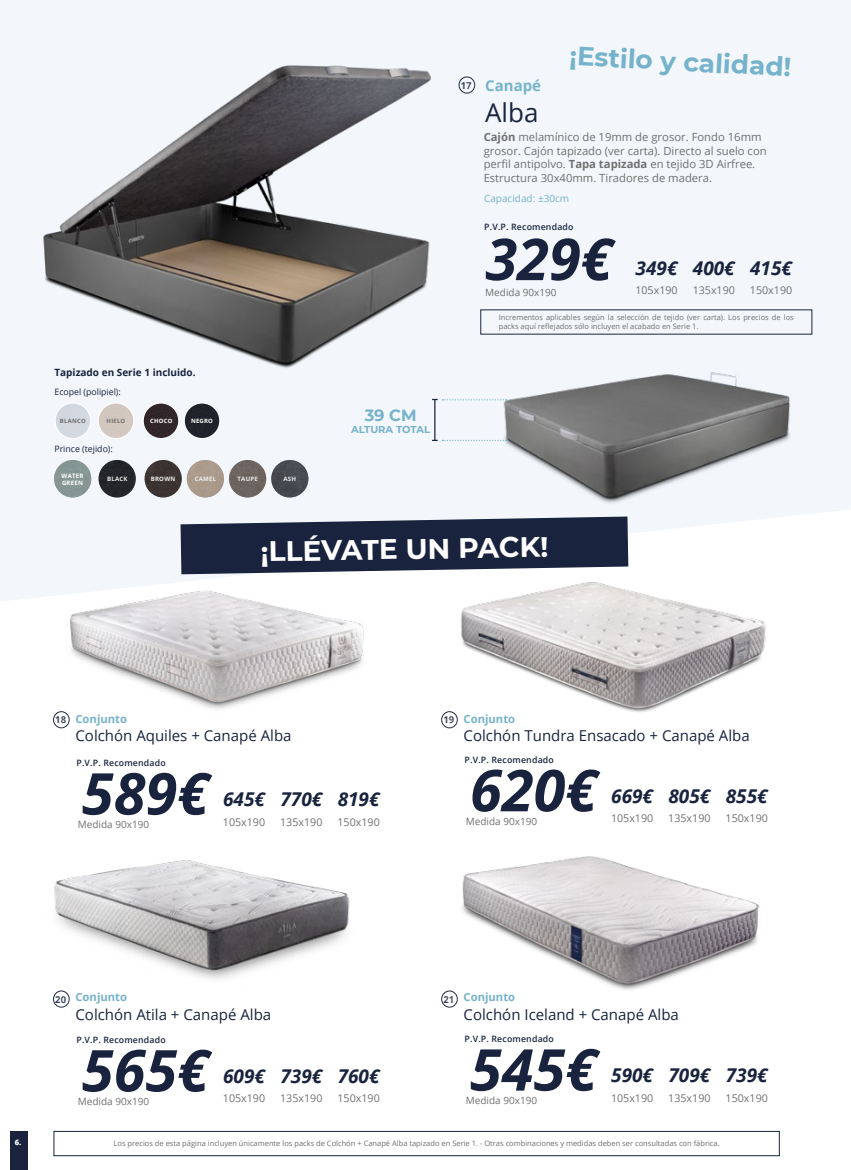
<style>
.page{position:relative;width:851px;height:1170px;background:#fff}
.page>*{position:absolute;margin:0;border:0;box-sizing:border-box;transform-origin:0 0}
.t1{font:italic 700 57.62px "Open Sans";color:#19233e}
.t2{font:700 28px "Montserrat";color:#fff}
.t3{font:700 26.25px "Montserrat";color:#75b2cb}
.t4{font:25.88px "Open Sans";color:#19233e}
.t5{font:italic 700 19px "Open Sans";color:#19233e}
.t6{font:700 16.25px "Montserrat";color:#75b2cb}
.t7{font:15px "Open Sans";color:#19233e}
.t8{font:700 15px "Open Sans";color:#75b2cb}
.t9{font:11.25px/13.5px "Open Sans";color:#706f6f}
.t10{font:700 11.25px "Open Sans";color:#75b2cb}
.t11{font:10.75px "Open Sans";color:#71706f}
.t12{font:10.75px "Open Sans";color:#706f6f}
.t13{font:10px "Open Sans";color:#71706f}
.t14{font:700 10px "Open Sans";color:#19233e}
.t15{font:10px "Open Sans";color:#75b2cb}
.t16{font:10px "Open Sans";color:#706f6f}
.t17{font:700 10px "Montserrat";letter-spacing:-.01em;color:#75b2cb}
.t18{font:700 9.5px "Open Sans";color:#19233e}
.t19{font:600 8.75px "Open Sans";letter-spacing:.02em;color:#19233e}
.t20{font:8.75px "Open Sans";color:#19233e}
.t21{font:7.5px/9px "Open Sans";color:#706f6f}
.t22{font:800 7.5px "Open Sans";color:#fff}
.t23{font:700 6px "Open Sans";letter-spacing:.04em;color:#ededed}
.t24{font:700 6px/7.2px "Open Sans";letter-spacing:.04em;color:#fff}
.t25{font:700 5.88px "Open Sans";letter-spacing:.04em;color:#706f6f}
.t26{font:700 5.88px "Open Sans";letter-spacing:.04em;color:#fff}
.s1{font-weight:700}
</style>
<div class="page">
<div style="left:0;top:0;width:850px;height:601px;background:#f3f7fb"></div>
<div style="left:11px;top:1130px;width:17px;height:39px;background:#19233e"></div>
<img style="left:29px;top:41px;width:427px;height:346px">
<img style="left:477px;top:343px;width:339px;height:173px">
<div style="left:53px;top:711px;width:16px;height:17px;border:1px solid #19233e;border-radius:50%"></div>
<div style="left:458px;top:77px;width:17px;height:16px;border:1px solid #19233e;border-radius:50%"></div>
<div style="left:441px;top:711px;width:16px;height:17px;border:1px solid #19233e;border-radius:50%"></div>
<div style="left:53px;top:990px;width:16px;height:17px;border:1px solid #19233e;border-radius:50%"></div>
<div style="left:441px;top:990px;width:16px;height:17px;border:1px solid #19233e;border-radius:50%"></div>
<img style="left:53px;top:860px;width:297px;height:136px">
<img style="left:62px;top:561px;width:321px;height:167px">
<img style="left:454px;top:856px;width:306px;height:140px">
<img style="left:448px;top:561px;width:327px;height:167px">
<img style="left:98px;top:403px;width:36px;height:35px;border-radius:18px">
<div style="left:97px;top:402px;width:37px;height:37px;border:1px solid #fff;border-radius:50%"></div>
<img style="left:55px;top:403px;width:36px;height:35px;border-radius:18px">
<div style="left:54px;top:402px;width:37px;height:37px;border:1px solid #fff;border-radius:50%"></div>
<img style="left:184px;top:403px;width:36px;height:35px;border-radius:18px">
<div style="left:184px;top:402px;width:36px;height:37px;border:1px solid #fff;border-radius:50%"></div>
<img style="left:143px;top:403px;width:36px;height:35px;border-radius:18px">
<div style="left:142px;top:402px;width:37px;height:37px;border:1px solid #fff;border-radius:50%"></div>
<img style="left:54px;top:460px;width:37px;height:37px;border-radius:19px">
<img style="left:98px;top:460px;width:38px;height:37px;border-radius:19px">
<img style="left:144px;top:460px;width:38px;height:37px;border-radius:19px">
<img style="left:187px;top:460px;width:37px;height:37px;border-radius:19px">
<img style="left:229px;top:460px;width:37px;height:37px;border-radius:19px">
<img style="left:271px;top:460px;width:37px;height:37px;border-radius:19px">
<div style="left:54px;top:1130px;width:725px;height:25px;border:1px solid #19233e"></div>
<hr style="left:434px;top:399px;width:1px;height:41px;background:#19233e">
<svg style="left:432px;top:399px;width:74px;height:1px"></svg>
<svg style="left:432px;top:440px;width:74px;height:1px"></svg>
<svg style="left:180px;top:516px;width:448px;height:58px;background:#384159"></svg>
<h3 class="t14" style="left:54px;top:365px;width:142px">Tapizado en Serie 1 incluido.</h3>
<p class="t20" style="left:54px;top:386px;width:68px">Ecopel (polipiel):</p>
<p class="t25" style="left:60px;top:417px;width:27px">BLANCO</p>
<p class="t25" style="left:107px;top:417px;width:20px">HIELO</p>
<p class="t26" style="left:150px;top:417px;width:24px">CHOCO</p>
<p class="t26" style="left:191px;top:417px;width:23px">NEGRO</p>
<p class="t20" style="left:54px;top:443px;width:60px">Prince (tejido):</p>
<p class="t24" style="left:62px;top:472px;width:23px">WATER<br>GREEN</p>
<p class="t23" style="left:107px;top:475px;width:22px">BLACK</p>
<p class="t23" style="left:151px;top:475px;width:26px">BROWN</p>
<p class="t23" style="left:195px;top:475px;width:23px">CAMEL</p>
<p class="t23" style="left:237px;top:475px;width:22px">TAUPE</p>
<p class="t23" style="left:283px;top:475px;width:14px">ASH</p>
<h3 class="t6" style="left:364px;top:403px;width:54px">39 CM</h3>
<h3 class="t17" style="left:351px;top:422px;width:80px">ALTURA TOTAL</h3>
<p class="t18" style="left:461px;top:78px;width:12px">17</p>
<h3 class="t8" style="left:485px;top:75px;width:57px">Canapé</h3>
<h3 class="t4" style="left:485px;top:95px;width:55px">Alba</h3>
<h3 class="t3" style="left:570px;top:37px;width:223px;rotate:3deg">¡Estilo y calidad!</h3>
<h3 class="t9" style="left:483px;top:130px;width:284px"><span class="s1">Cajón</span> melamínico de 19mm de grosor. Fondo 16mm grosor. Cajón tapizado (ver carta). Directo al suelo con perfil antipolvo. <span class="s1">Tapa tapizada</span> en tejido 3D Airfree.<br>Estructura 30x40mm. Tiradores de madera.</h3>
<h3 class="t15" style="left:484px;top:191px;width:87px">Capacidad: ±30cm</h3>
<p class="t19" style="left:484px;top:220px;width:91px">P.V.P. Recomendado</p>
<h1 class="t1" style="left:485px;top:218px;width:129px">329€</h1>
<h3 class="t16" style="left:485px;top:285px;width:73px">Medida 90x190</h3>
<h3 class="t5" style="left:635px;top:255px;width:158px">349€ 400€ 415€</h3>
<h3 class="t12" style="left:635px;top:283px;width:44px">105x190</h3>
<h3 class="t12" style="left:692px;top:283px;width:44px">135x190</h3>
<h3 class="t12" style="left:749px;top:283px;width:44px">150x190</h3>
<p class="t21" style="left:498px;top:313px;width:296px">Incrementos aplicables según la selección de tejido (ver carta). Los precios de los packs aquí reflejados sólo incluyen el acabado en Serie 1.</p>
<h2 class="t2" style="left:260px;top:531px;width:289px;rotate:-1deg">¡LLÉVATE UN PACK!</h2>
<p class="t18" style="left:55px;top:713px;width:12px">18</p>
<h3 class="t10" style="left:75px;top:711px;width:53px">Conjunto</h3>
<h3 class="t7" style="left:75px;top:725px;width:217px">Colchón Aquiles + Canapé Alba</h3>
<p class="t19" style="left:76px;top:756px;width:91px">P.V.P. Recomendado</p>
<h1 class="t1" style="left:82px;top:752px;width:129px">589€</h1>
<h3 class="t13" style="left:78px;top:817px;width:73px">Medida 90x190</h3>
<h3 class="t5" style="left:223px;top:786px;width:158px">645€ 770€ 819€</h3>
<h3 class="t11" style="left:223px;top:814px;width:44px">105x190</h3>
<h3 class="t11" style="left:280px;top:814px;width:44px">135x190</h3>
<h3 class="t11" style="left:337px;top:814px;width:44px">150x190</h3>
<p class="t18" style="left:443px;top:713px;width:12px">19</p>
<h3 class="t10" style="left:463px;top:711px;width:53px">Conjunto</h3>
<h3 class="t7" style="left:463px;top:725px;width:287px">Colchón Tundra Ensacado + Canapé Alba</h3>
<p class="t19" style="left:464px;top:753px;width:91px">P.V.P. Recomendado</p>
<h1 class="t1" style="left:470px;top:749px;width:129px">620€</h1>
<h3 class="t13" style="left:466px;top:814px;width:73px">Medida 90x190</h3>
<h3 class="t5" style="left:611px;top:782px;width:158px">669€ 805€ 855€</h3>
<h3 class="t11" style="left:611px;top:811px;width:44px">105x190</h3>
<h3 class="t11" style="left:668px;top:811px;width:44px">135x190</h3>
<h3 class="t11" style="left:725px;top:811px;width:44px">150x190</h3>
<p class="t22" style="left:15px;top:1136px;width:8px">6.</p>
<p class="t18" style="left:55px;top:992px;width:12px">20</p>
<h3 class="t10" style="left:75px;top:989px;width:53px">Conjunto</h3>
<h3 class="t7" style="left:75px;top:1003px;width:197px">Colchón Atila + Canapé Alba</h3>
<p class="t19" style="left:76px;top:1033px;width:91px">P.V.P. Recomendado</p>
<h1 class="t1" style="left:82px;top:1029px;width:129px">565€</h1>
<h3 class="t13" style="left:78px;top:1094px;width:73px">Medida 90x190</h3>
<h3 class="t5" style="left:223px;top:1062px;width:158px">609€ 739€ 760€</h3>
<h3 class="t11" style="left:223px;top:1090px;width:44px">105x190</h3>
<h3 class="t11" style="left:280px;top:1090px;width:44px">135x190</h3>
<h3 class="t11" style="left:337px;top:1090px;width:44px">150x190</h3>
<p class="t18" style="left:443px;top:992px;width:12px">21</p>
<h3 class="t10" style="left:463px;top:989px;width:53px">Conjunto</h3>
<h3 class="t7" style="left:463px;top:1003px;width:217px">Colchón Iceland + Canapé Alba</h3>
<p class="t19" style="left:464px;top:1032px;width:91px">P.V.P. Recomendado</p>
<h1 class="t1" style="left:470px;top:1028px;width:129px">545€</h1>
<h3 class="t13" style="left:466px;top:1093px;width:73px">Medida 90x190</h3>
<h3 class="t5" style="left:611px;top:1061px;width:158px">590€ 709€ 739€</h3>
<h3 class="t11" style="left:611px;top:1090px;width:44px">105x190</h3>
<h3 class="t11" style="left:668px;top:1090px;width:44px">135x190</h3>
<h3 class="t11" style="left:725px;top:1090px;width:44px">150x190</h3>
<p class="t21" style="left:114px;top:1138px;width:607px">Los precios de esta página incluyen únicamente los packs de Colchón + Canapé Alba tapizado en Serie 1. - Otras combinaciones y medidas deben ser consultadas con fábrica.</p>
</div>
